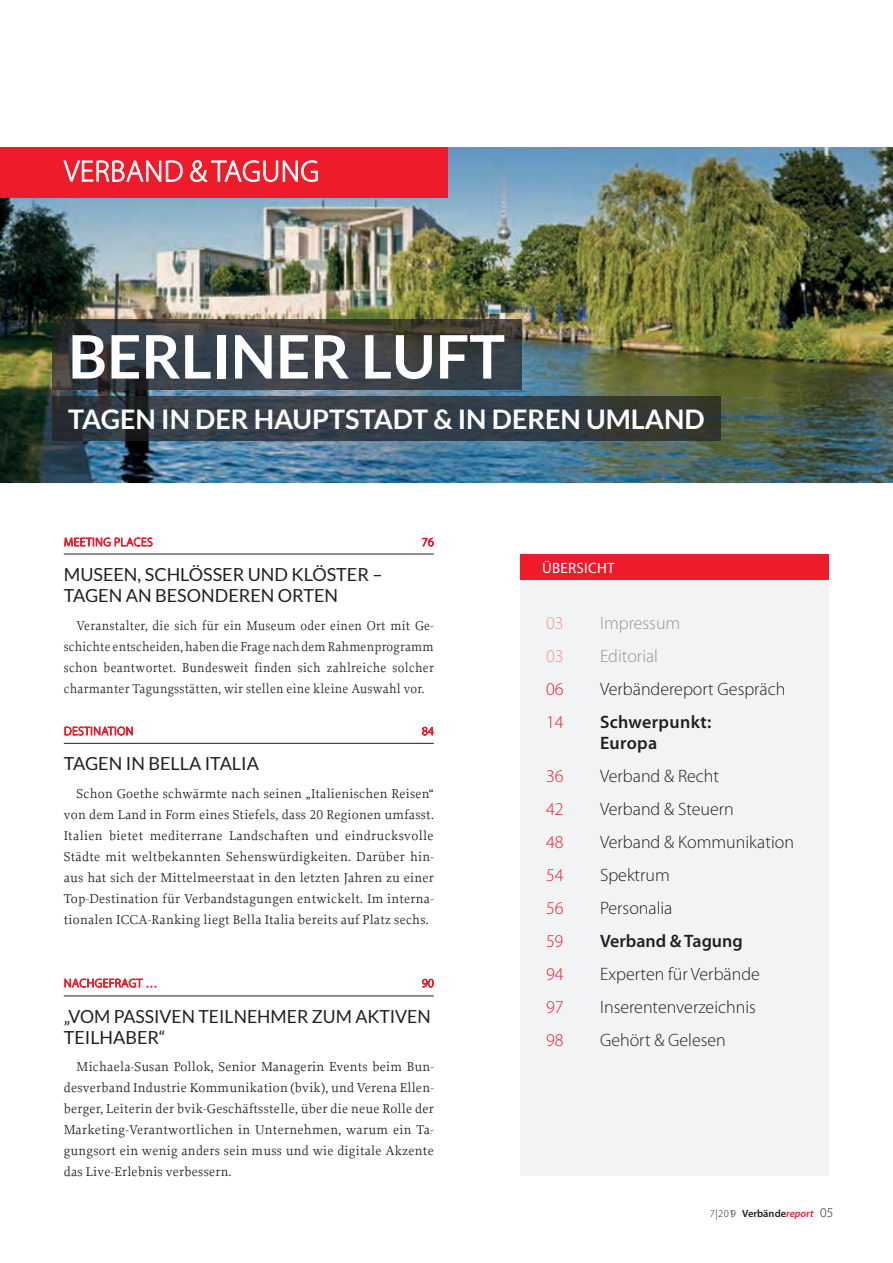
<style>
.page{position:relative;width:893px;height:1263px;background:#fff}
.page>*{position:absolute;margin:0;border:0;box-sizing:border-box;transform-origin:0 0}
.t1{font:700 60px "Lato";color:#fff}
.t2{font:300 30px "Myriad Pro";letter-spacing:.02em;color:#fff}
.t3{font:700 27px "Lato";color:#fff}
.t4{font:300 18px "Myriad Pro";color:#231f20}
.t5{font:18px/21px "Lato";color:#231f20}
.t6{font:600 18px/21.6px "Myriad Pro";letter-spacing:.01em;color:#231f20}
.t7{font:300 18px "Myriad Pro";color:#ee1b2a}
.t8{font:300 18px "Myriad Pro";color:#939598}
.t9{font:300 18px "Myriad Pro";color:#f5967e}
.t10{font:15px "Myriad Pro";letter-spacing:.02em;color:#fff}
.t11{font:13.5px/21px "Proforma";letter-spacing:.02em;color:#231f20;text-align:justify}
.t12{font:13.5px/21px "Proforma";letter-spacing:.02em;color:#231f20;text-align:justify;scale:.96 1}
.t13{font:600 10.5px "Myriad Pro";color:#231f20}
.s1{font-weight:300}
.s2{font-style:italic;color:#ee1b2a}
.s3{font-weight:300;font-size:13.5px}
</style>
<div class="page">
<img style="left:0;top:147px;width:893px;height:336px">
<svg style="left:64px;top:537px;width:88px;height:9px"></svg>
<svg style="left:422px;top:538px;width:12px;height:8px"></svg>
<hr style="left:64px;top:554px;width:370px;height:1px;background:#231f20">
<svg style="left:65px;top:978px;width:91px;height:9px"></svg>
<svg style="left:422px;top:979px;width:12px;height:8px"></svg>
<hr style="left:64px;top:996px;width:370px;height:1px;background:#231f20">
<svg style="left:65px;top:726px;width:68px;height:9px"></svg>
<svg style="left:422px;top:727px;width:12px;height:8px"></svg>
<hr style="left:64px;top:743px;width:370px;height:1px;background:#231f20">
<svg style="left:52px;top:319px;width:469px;height:71px;background:#3a3f42"></svg>
<svg style="left:52px;top:397px;width:669px;height:44px;background:#333b41"></svg>
<div style="left:0;top:147px;width:447px;height:51px;background:#ee1b2a"></div>
<svg style="left:64px;top:161px;width:118px;height:21px"></svg>
<svg style="left:191px;top:161px;width:127px;height:21px"></svg>
<div style="left:520px;top:554px;width:309px;height:622px;background:#f2f3f4"></div>
<div style="left:520px;top:554px;width:309px;height:25px;background:#ee1b2a"></div>
<h2 class="t2" style="left:64px;top:155px;width:257px">VERBAND &amp; TAGUNG</h2>
<h1 class="t1" style="left:68px;top:322px;width:438px">BERLINER LUFT</h1>
<h3 class="t3" style="left:68px;top:404px;width:638px">TAGEN IN DER HAUPTSTADT &amp; IN DEREN UMLAND</h3>
<h3 class="t5" style="left:64px;top:564px;width:320px">MUSEEN, SCHLÖSSER UND KLÖSTER –<br>TAGEN AN BESONDEREN ORTEN</h3>
<p class="t12" style="left:64px;top:615px;width:387px;text-indent:13px">Veranstalter, die sich für ein Museum oder einen Ort mit Ge&shy;schichte entscheiden, haben die Frage nach dem Rahmenprogramm schon beantwortet. Bundesweit finden sich zahlreiche solcher charmanter Tagungsstätten, wir stellen eine kleine Auswahl vor.</p>
<h3 class="t5" style="left:64px;top:753px;width:197px">TAGEN IN BELLA ITALIA</h3>
<p class="t11" style="left:64px;top:783px;width:372px;text-indent:13px">Schon Goethe schwärmte nach seinen „Italienischen Reisen“ von dem Land in Form eines Stiefels, dass 20 Regionen umfasst.<br>Italien bietet mediterrane Landschaften und eindrucksvolle Städte mit weltbekannten Sehenswürdigkeiten. Darüber hin&shy;aus hat sich der Mittelmeerstaat in den letzten Jahren zu einer Top-Destination für Verbandstagungen entwickelt. Im interna&shy;tionalen ICCA-Ranking liegt Bella Italia bereits auf Platz sechs.</p>
<h3 class="t5" style="left:64px;top:1005px;width:368px">„VOM PASSIVEN TEILNEHMER ZUM AKTIVEN<br>TEILHABER“</h3>
<p class="t11" style="left:64px;top:1056px;width:371px;text-indent:13px">Michaela-Susan Pollok, Senior Managerin Events beim Bun&shy;desverband Industrie Kommunikation (bvik), und Verena Ellen&shy;berger, Leiterin der bvik-Geschäftsstelle, über die neue Rolle der Marketing-Verantwortlichen in Unternehmen, warum ein Ta&shy;gungsort ein wenig anders sein muss und wie digitale Akzente das Live-Erlebnis verbessern.</p>
<p class="t10" style="left:542px;top:558px;width:74px">ÜBERSICHT</p>
<h3 class="t9" style="left:546px;top:613px;width:19px">03</h3>
<h3 class="t8" style="left:600px;top:613px;width:82px">Impressum</h3>
<h3 class="t9" style="left:546px;top:646px;width:19px">03</h3>
<h3 class="t8" style="left:600px;top:646px;width:60px">Editorial</h3>
<h3 class="t7" style="left:546px;top:679px;width:19px">06</h3>
<h3 class="t4" style="left:600px;top:679px;width:187px">Verbändereport Gespräch</h3>
<h3 class="t7" style="left:546px;top:712px;width:19px">14</h3>
<h3 class="t6" style="left:600px;top:710px;width:113px">Schwerpunkt:<br>Europa</h3>
<h3 class="t7" style="left:546px;top:766px;width:19px">36</h3>
<h3 class="t4" style="left:600px;top:766px;width:121px">Verband &amp; Recht</h3>
<h3 class="t7" style="left:546px;top:799px;width:19px">42</h3>
<h3 class="t4" style="left:600px;top:799px;width:135px">Verband &amp; Steuern</h3>
<h3 class="t7" style="left:546px;top:832px;width:19px">48</h3>
<h3 class="t4" style="left:600px;top:832px;width:195px">Verband &amp; Kommunikation</h3>
<h3 class="t7" style="left:546px;top:865px;width:19px">54</h3>
<h3 class="t4" style="left:600px;top:865px;width:71px">Spektrum</h3>
<h3 class="t7" style="left:546px;top:898px;width:19px">56</h3>
<h3 class="t4" style="left:600px;top:898px;width:74px">Personalia</h3>
<h3 class="t7" style="left:546px;top:931px;width:19px">59</h3>
<h3 class="t6" style="left:600px;top:930px;width:144px">Verband &amp; Tagung</h3>
<h3 class="t7" style="left:546px;top:964px;width:19px">94</h3>
<h3 class="t4" style="left:600px;top:964px;width:161px">Experten für Verbände</h3>
<h3 class="t7" style="left:546px;top:997px;width:19px">97</h3>
<h3 class="t4" style="left:600px;top:997px;width:157px">Inserentenverzeichnis</h3>
<h3 class="t7" style="left:546px;top:1030px;width:19px">98</h3>
<h3 class="t4" style="left:600px;top:1030px;width:127px">Gehört &amp; Gelesen</h3>
<p class="t13" style="left:710px;top:1207px;width:125px"><span class="s1">7|2019</span> Verbände<span class="s2">report</span> <span class="s3">05</span></p>
</div>
